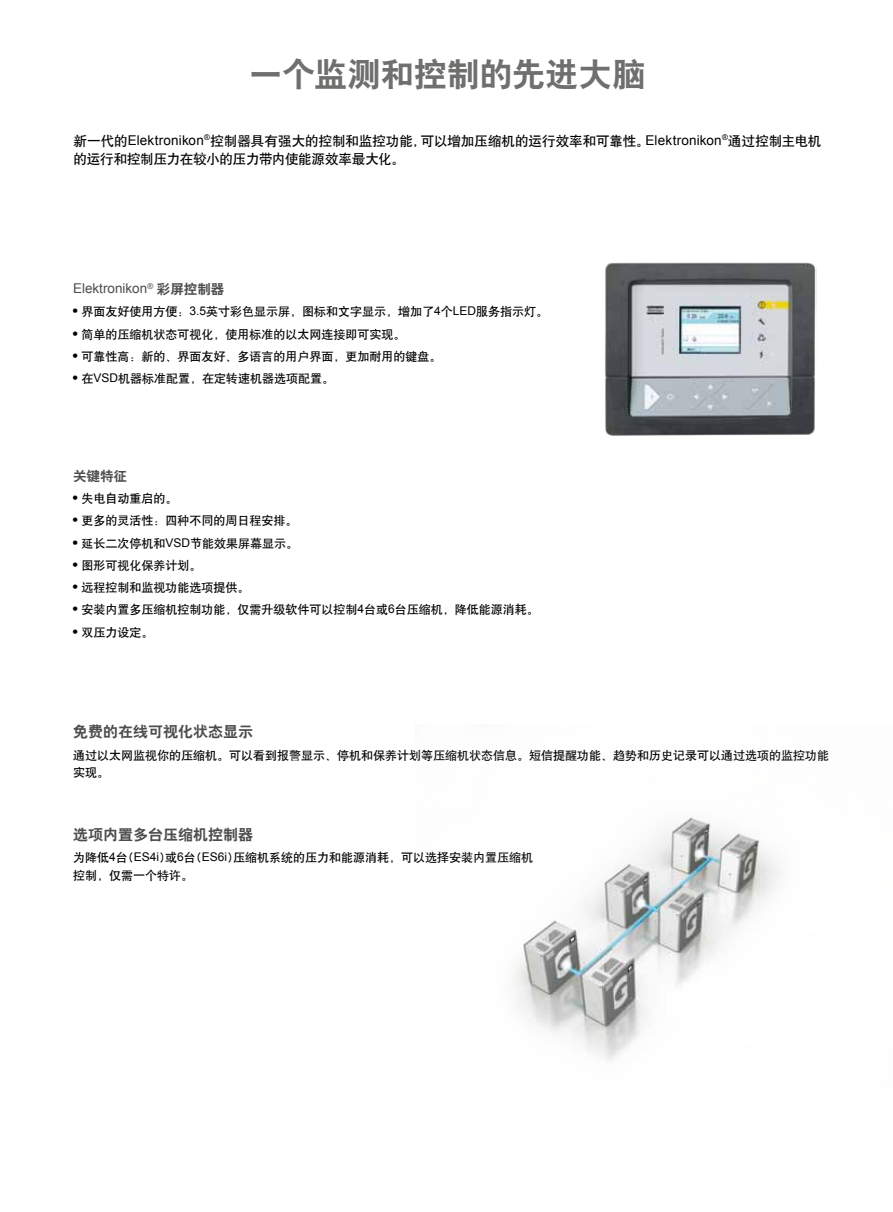
<style>
.page{position:relative;width:893px;height:1212px;background:#fff}
.page>*{position:absolute;margin:0;border:0;box-sizing:border-box;transform-origin:0 0}
.t1{font:33px "H Yb 2 gj";letter-spacing:.005em;color:#6f6f6e}
.t2{font:15px "H Yb 2 gj";color:#4d4d4d}
.t3{font:13.5px/18px "H Yb 1 gj";letter-spacing:-.005em;color:#000}
.t4{font:13.5px "Arial";color:#4d4d4d}
.t5{font:13.5px "H Yb 2 gj";color:#4d4d4d}
.t6{font:12px/17.7px "H Yb 1 gj";color:#000}
.s1{font-family:"Arial"}
.s2{font-family:"H Yb 2 gj"}
.s3{font-family:"Univers LT Std"}
</style>
<div class="page">
<img style="left:514px;top:817px;width:265px;height:244px">
<img style="left:605px;top:262px;width:212px;height:174px">
<h1 class="t1" style="left:249px;top:58px;width:397px">一个监测和控制的先进大脑</h1>
<p class="t3" style="left:74px;top:132px;width:749px">新一代的<span class="s1">Elektronikon</span><sup>®</sup>控制器具有强大的控制和监控功能，可以增加压缩机的运行效率和可靠性。<span class="s1">Elektronikon</span><sup>®</sup>通过控制主电机的运行和控制压力在较小的压力带内使能源效率最大化。</p>
<p class="t4" style="left:73px;top:280px;width:153px">Elektronikon<sup>®</sup> <span class="s2">彩屏控制器</span></p>
<p class="t6" style="left:73px;top:303px;width:477px"><span class="s3">•</span> 界面友好使用方便：<span class="s1">3.5</span>英寸彩色显示屏，图标和文字显示，增加了<span class="s1">4</span>个<span class="s1">LED</span>服务指示灯。</p>
<p class="t6" style="left:73px;top:325px;width:334px"><span class="s3">•</span> 简单的压缩机状态可视化，使用标准的以太网连接即可实现。</p>
<p class="t6" style="left:73px;top:347px;width:370px"><span class="s3">•</span> 可靠性高：新的、界面友好、多语言的用户界面，更加耐用的键盘。</p>
<p class="t6" style="left:73px;top:370px;width:263px"><span class="s3">•</span> 在<span class="s1">VSD</span>机器标准配置，在定转速机器选项配置。</p>
<p class="t5" style="left:73px;top:469px;width:55px">关键特征</p>
<p class="t6" style="left:73px;top:490px;width:106px"><span class="s3">•</span> 失电自动重启的。</p>
<p class="t6" style="left:73px;top:512px;width:226px"><span class="s3">•</span> 更多的灵活性：四种不同的周日程安排。</p>
<p class="t6" style="left:73px;top:534px;width:227px"><span class="s3">•</span> 延长二次停机和<span class="s1">VSD</span>节能效果屏幕显示。</p>
<p class="t6" style="left:73px;top:556px;width:130px"><span class="s3">•</span> 图形可视化保养计划。</p>
<p class="t6" style="left:73px;top:579px;width:178px"><span class="s3">•</span> 远程控制和监视功能选项提供。</p>
<p class="t6" style="left:73px;top:601px;width:467px"><span class="s3">•</span> 安装内置多压缩机控制功能，仅需升级软件可以控制<span class="s1">4</span>台或<span class="s1">6</span>台压缩机，降低能源消耗。</p>
<p class="t6" style="left:73px;top:623px;width:82px"><span class="s3">•</span> 双压力设定。</p>
<p class="t2" style="left:73px;top:724px;width:181px">免费的在线可视化状态显示</p>
<p class="t6" style="left:73px;top:746px;width:758px">通过以太网监视你的压缩机。可以看到报警显示、停机和保养计划等压缩机状态信息。短信提醒功能、趋势和历史记录可以通过选项的监控功能实现。</p>
<p class="t2" style="left:73px;top:826px;width:181px">选项内置多台压缩机控制器</p>
<p class="t6" style="left:73px;top:848px;width:462px">为降低<span class="s1">4</span>台(<span class="s1">ES4i</span>)或<span class="s1">6</span>台(<span class="s1">ES6i</span>)压缩机系统的压力和能源消耗，可以选择安装内置压缩机控制，仅需一个特许。</p>
</div>
